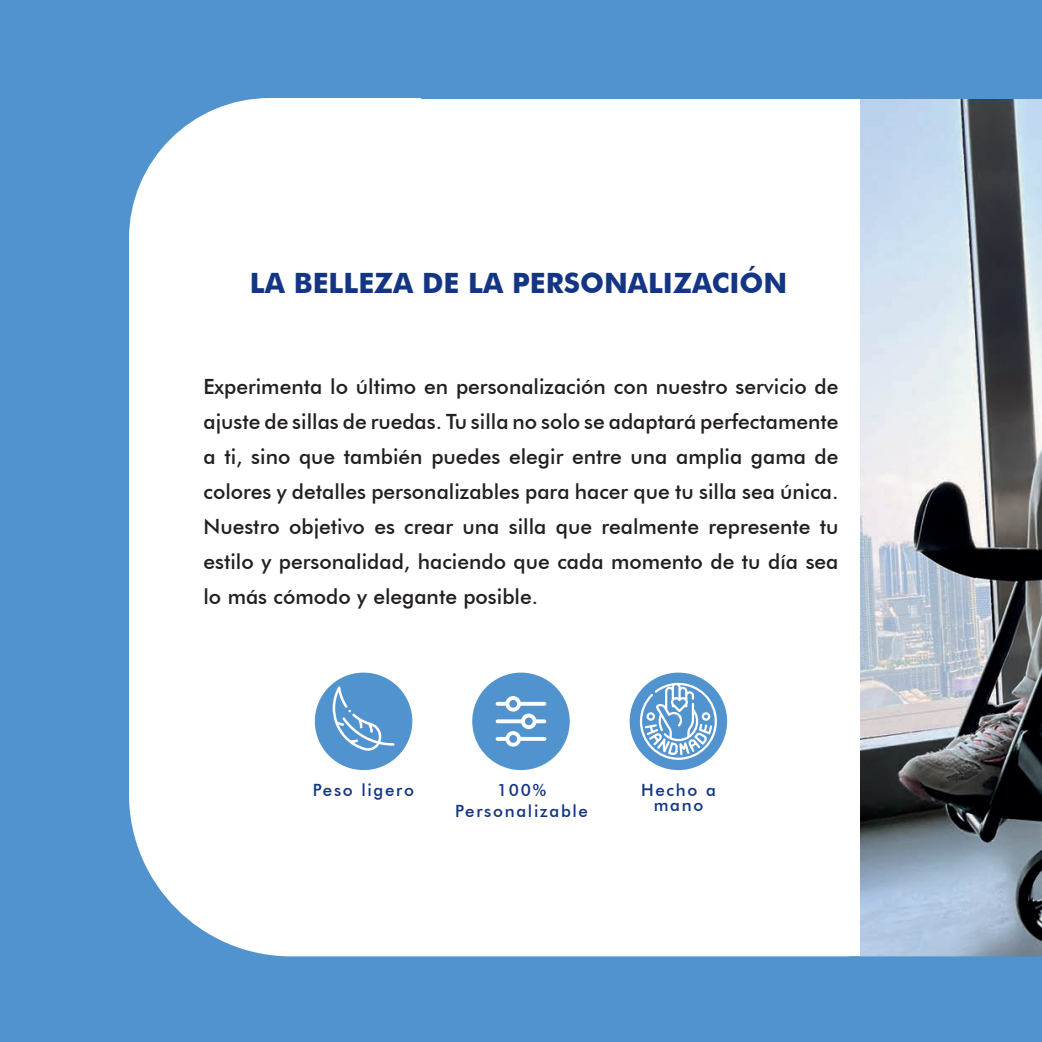
<style>
.page{position:relative;width:1042px;height:1042px;background:#5193ce}
.page>*{position:absolute;margin:0;border:0;box-sizing:border-box;transform-origin:0 0}
.Titel_inleiding_tekst{font:700 28px "Futura BT";color:#133583}
.Hoofdtekst{font:500 21px/35px "Futura BT";color:#231f20;text-align:justify}
.Titel_inleiding_tekst-2{font:500 16.97px/14.7px "Futura BT";letter-spacing:.1em;color:#133583;text-align:center}
</style>
<div class="page">
<div style="left:129px;top:98px;width:731px;height:858px;background:#fff"></div>
<img style="left:860px;top:99px;width:182px;height:857px">
<svg style="left:849px;top:956px;width:193px;height:1px"></svg>
<div style="left:472px;top:672px;width:98px;height:98px;background:#5193ce;border-radius:50%"></div>
<svg style="left:496px;top:696px;width:50px;height:50px"></svg>
<div style="left:315px;top:672px;width:97px;height:98px;background:#5193ce;border-radius:50%"></div>
<svg style="left:333px;top:686px;width:61px;height:65px"></svg>
<div style="left:630px;top:672px;width:97px;height:98px;background:#5193ce;border-radius:50%"></div>
<svg style="left:640px;top:683px;width:77px;height:77px"></svg>
<p class="Titel_inleiding_tekst" style="left:250px;top:266px;width:539px">LA BELLEZA DE LA PERSONALIZACIÓN</p>
<p class="Hoofdtekst" style="left:203px;top:368px;width:636px">Experimenta lo último en personalización con nuestro servicio de ajuste de sillas de ruedas. Tu silla no solo se adaptará perfectamente a ti, sino que también puedes elegir entre una amplia gama de colores y detalles personalizables para hacer que tu silla sea única.<br>Nuestro objetivo es crear una silla que realmente represente tu estilo y personalidad, haciendo que cada momento de tu día sea lo más cómodo y elegante posible.</p>
<p class="Titel_inleiding_tekst-2" style="left:313px;top:782px;width:103px">Peso ligero</p>
<p class="Titel_inleiding_tekst-2" style="left:497px;top:782px;width:51px">100%</p>
<p class="Titel_inleiding_tekst-2" style="left:455px;top:803px;width:134px">Personalizable</p>
<p class="Titel_inleiding_tekst-2" style="left:641px;top:782px;width:76px">Hecho a mano</p>
</div>
